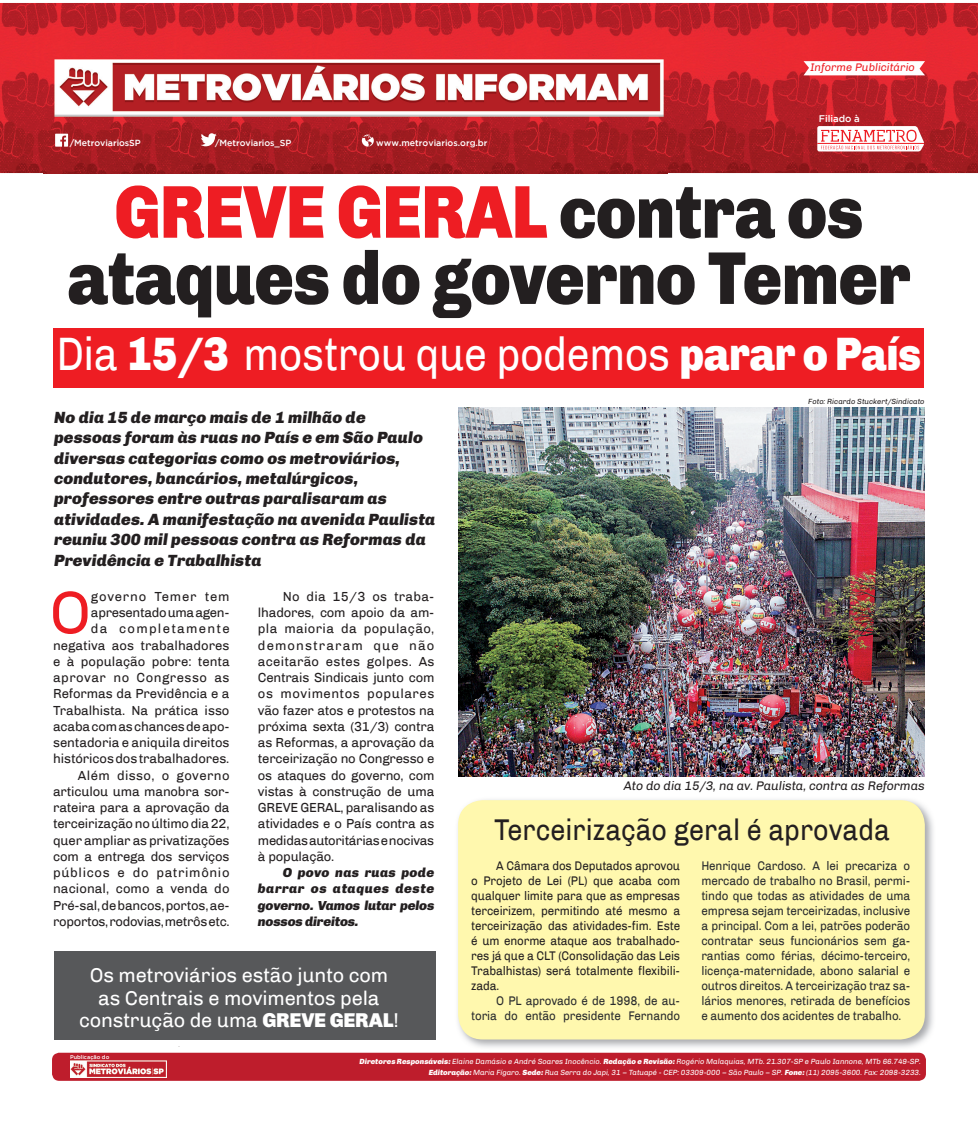
<style>
.page{position:relative;width:978px;height:1134px;background:#fff}
.page>*{position:absolute;margin:0;border:0;box-sizing:border-box;transform-origin:0 0}
.t1{font:900 75px/66.2px "Chivo";letter-spacing:-.01em;color:#231f20;text-align:center;scale:.88 1}
.t2{font:60.62px "Chivo";color:#ee1d23}
.t3{font:46.88px "Chivo";letter-spacing:-.01em;color:#fff;scale:.88 1}
.t4{font:30px "Chivo";color:#231f20;scale:.9 1}
.t5{font:20px/22.5px "Chivo";letter-spacing:-.01em;color:#fff;text-align:center}
.t6{font:italic 900 16.25px/20.4px "Chivo";letter-spacing:.005em;color:#231f20}
.t7{font:13.12px/16.2px "Chivo";letter-spacing:-.015em;color:#231f20;text-align:right}
.t8{font:italic 900 13.12px/16.2px "Chivo";letter-spacing:-.015em;color:#231f20;text-align:justify}
.t9{font:12.5px/15px "Chivo";letter-spacing:-.01em;color:#2a2c2e;text-align:right;scale:.93 1}
.t10{font:12.5px/15px "Chivo";letter-spacing:-.01em;color:#231f20;text-align:justify;scale:.93 1}
.t11{font:italic 12.5px "Chivo";letter-spacing:-.01em;color:#231f20}
.t12{font:italic 11px "Chivo";color:#ee1d23}
.t13{font:500 9.62px "Gotham";letter-spacing:-.005em;color:#fff}
.t14{font:500 8.88px "Gotham";letter-spacing:-.005em;color:#fff}
.t15{font:italic 7.5px/11.2px "Chivo";letter-spacing:-.005em;color:#fff;text-align:right}
.t16{font:italic 7.5px "Chivo";color:#231f20}
.t17{font:500 5.5px "Gotham";color:#fff}
.s1{color:#ee1d23}
.s2{font-weight:900}
</style>
<div class="page">
<div style="left:54px;top:951px;width:381px;height:88px;background:#57585a"></div>
<div style="left:53px;top:328px;width:871px;height:59px;background:#ee1d23"></div>
<img style="left:0;top:3px;width:978px;height:85px">
<img style="left:0;top:88px;width:44px;height:85px">
<img style="left:667px;top:88px;width:311px;height:85px">
<img style="left:44px;top:131px;width:623px;height:42px">
<svg style="left:817px;top:126px;width:107px;height:25px"></svg>
<hr style="left:817px;top:143px;width:107px;height:1px;background:#ee1d23">
<svg style="left:55px;top:134px;width:13px;height:13px"></svg>
<svg style="left:362px;top:135px;width:12px;height:12px"></svg>
<svg style="left:201px;top:133px;width:16px;height:13px"></svg>
<svg style="left:803px;top:61px;width:122px;height:14px"></svg>
<img style="left:43px;top:56px;width:630px;height:75px">
<div style="left:52px;top:1053px;width:874px;height:28px;background:#be1d2c;border-radius:7px"></div>
<img style="left:70px;top:1061px;width:97px;height:17px">
<img style="left:459px;top:408px;width:465px;height:368px">
<img style="left:457px;top:799px;width:476px;height:249px">
<div style="left:458px;top:800px;width:467px;height:239px;background:#fff8ae;border-radius:25px"></div>
<p class="t12" style="left:811px;top:61px;width:106px">Informe Publicitário</p>
<p class="t14" style="left:70px;top:137px;width:73px">/MetroviariosSP</p>
<p class="t14" style="left:215px;top:138px;width:78px">/Metroviarios_SP</p>
<p class="t14" style="left:376px;top:138px;width:113px">www.metroviarios.org.br</p>
<p class="t13" style="left:819px;top:113px;width:43px">Filiado à</p>
<h1 class="t1" style="left:67px;top:179px;width:960px"><span class="s1">GREVE GERAL</span> contra os ataques do governo Temer</h1>
<h3 class="t3" style="left:56px;top:326px;width:984px">Dia <span class="s2">15/3</span> mostrou que podemos <span class="s2">parar o País</span></h3>
<p class="t6" style="left:54px;top:407px;width:383px">No dia 15 de março mais de 1 milhão de pessoas foram às ruas no País e em São Paulo diversas categorias como os metroviários, condutores, bancários, metalúrgicos, professores entre outras paralisaram as atividades. A manifestação na avenida Paulista reuniu 300 mil pessoas contra as Reformas da Previdência e Trabalhista</p>
<h2 class="t2" style="left:49px;top:577px;width:43px">O</h2>
<p class="t7" style="left:53px;top:588px;width:178px">governo Temer tem apresentado uma agen-<br>da completamente negativa aos trabalhadores e à população pobre: tenta aprovar no Congresso as<br>Reformas da Previdência e a<br>Trabalhista. Na prática isso acaba com as chances de apo&shy;sentadoria e aniquila direitos históricos dos trabalhadores.<br>Além disso, o governo articulou uma manobra sor&shy;rateira para a aprovação da terceirização no último dia 22, quer ampliar as privatizações com a entrega dos serviços públicos e do patrimônio nacional, como a venda do<br>Pré-sal, de bancos, portos, ae&shy;roportos, rodovias, metrôs etc.</p>
<p class="t7" style="left:258px;top:588px;width:178px;text-align:justify;text-indent:25px">No dia 15/3 os traba&shy;lhadores, com apoio da am&shy;pla maioria da população, demonstraram que não aceitarão estes golpes. As Centrais Sindicais junto com os movimentos populares vão fazer atos e protestos na próxima sexta (31/3) contra as Reformas, a aprovação da terceirização no Congresso e os ataques do governo, com vistas à construção de uma GREVE GERAL, paralisando as atividades e o País contra as medidas autoritárias e nocivas à população.</p>
<p class="t8" style="left:258px;top:864px;width:178px;text-indent:25px">O povo nas ruas pode barrar os ataques deste governo. Vamos lutar pelos nossos direitos.</p>
<h3 class="t5" style="left:79px;top:964px;width:321px">Os metroviários estão junto com as Centrais e movimentos pela construção de uma <span class="s2">GREVE GERAL</span>!</h3>
<p class="t16" style="left:808px;top:397px;width:118px">Foto: Ricardo Stuckert/Sindicato</p>
<p class="t11" style="left:624px;top:778px;width:302px">Ato do dia 15/3, na av. Paulista, contra as Reformas</p>
<h3 class="t4" style="left:494px;top:812px;width:441px">Terceirização geral é aprovada</h3>
<p class="t10" style="left:471px;top:858px;width:226px;text-indent:25px">A Câmara dos Deputados aprovou o Projeto de Lei (PL) que acaba com qualquer limite para que as empresas terceirizem, permitindo até mesmo a terceirização das atividades-fim. Este é um enorme ataque aos trabalhado&shy;res já que a CLT (Consolidação das Leis Trabalhistas) será totalmente flexibili&shy;zada.</p>
<p class="t9" style="left:471px;top:993px;width:226px">O PL aprovado é de 1998, de au&shy;toria do então presidente Fernando</p>
<p class="t9" style="left:701px;top:858px;width:226px;text-align:justify">Henrique Cardoso. A lei precariza o mercado de trabalho no Brasil, permi&shy;tindo que todas as atividades de uma empresa sejam terceirizadas, inclusive a principal. Com a lei, patrões poderão contratar seus funcionários sem ga&shy;rantias como férias, décimo-terceiro, licença-maternidade, abono salarial e outros direitos. A terceirização traz sa&shy;lários menores, retirada de benefícios e aumento dos acidentes de trabalho.</p>
<p class="t17" style="left:70px;top:1054px;width:41px">Publicação do</p>
<p class="t15" style="left:360px;top:1055px;width:563px"><span class="s2">Diretores Responsáveis:</span> Elaine Damásio e André Soares Inocêncio. <span class="s2">Redação e Revisão:</span> Rogério Malaquias, MTb. 21.307-SP e Paulo Iannone, MTb 66.749-SP.<br><span class="s2">Editoração:</span> Maria Fígaro. <span class="s2">Sede:</span> Rua Serra do Japi, 31 – Tatuapé - CEP: 03309-000 – São Paulo – SP. <span class="s2">Fone:</span> (11) 2095-3600. Fax: 2098-3233.</p>
</div>
